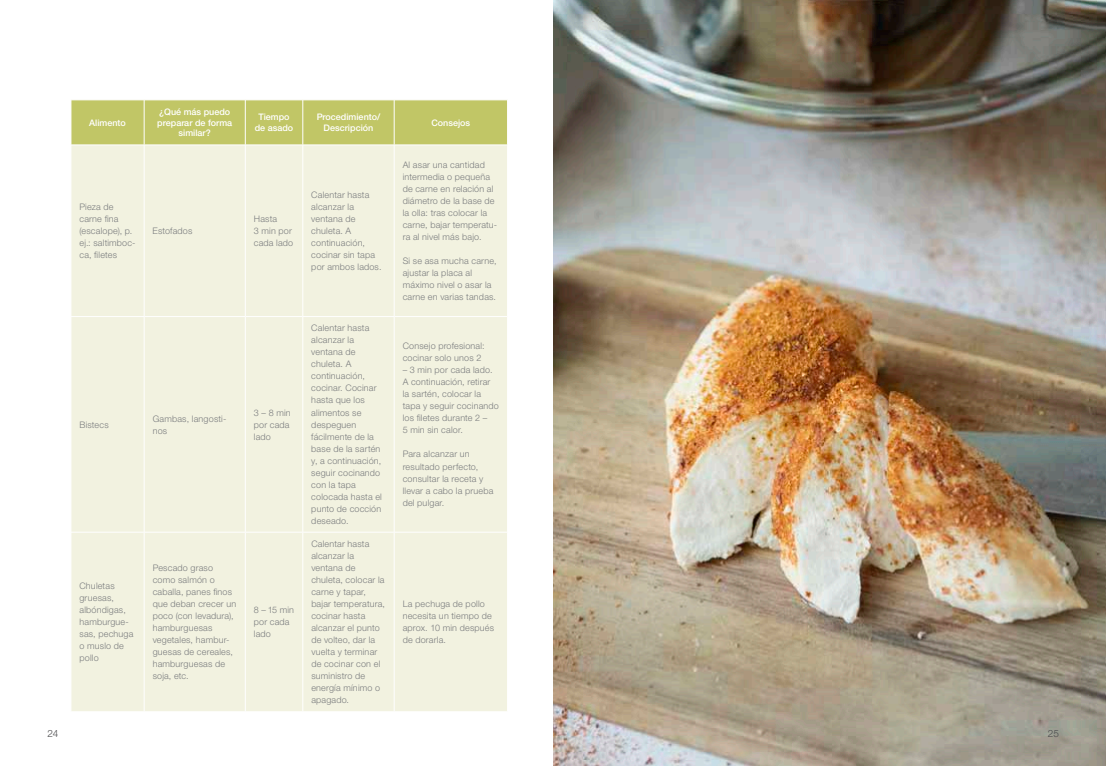
<style>
.page{position:relative;width:1106px;height:766px;background:#fff}
.page>*{position:absolute;margin:0;border:0;box-sizing:border-box;transform-origin:0 0}
.t1{font:300 10px "Helvetica Neue LTW1 G";color:#4b4b4d}
.t2{font:300 9px/12px "Helvetica Neue LTW1 G";letter-spacing:.02em;color:#7a7c7e}
.t3{font:500 9px/10.8px "Helvetica Neue LTW1 G";color:#fff;text-align:center}
</style>
<div class="page">
<img style="left:553px;top:0;width:553px;height:765px">
<div style="left:72px;top:101px;width:435px;height:44px;background:#c1c666"></div>
<div style="left:72px;top:146px;width:435px;height:565px;background:#f2f2e0"></div>
<hr style="left:144px;top:145px;width:1px;height:171px;background:#fff">
<hr style="left:245px;top:145px;width:1px;height:171px;background:#fff">
<hr style="left:302px;top:145px;width:1px;height:171px;background:#fff">
<hr style="left:394px;top:145px;width:1px;height:171px;background:#fff">
<hr style="left:71px;top:316px;width:73px;height:1px;background:#fff">
<hr style="left:144px;top:316px;width:101px;height:1px;background:#fff">
<hr style="left:144px;top:317px;width:1px;height:214px;background:#fff">
<hr style="left:245px;top:316px;width:58px;height:1px;background:#fff">
<hr style="left:245px;top:317px;width:1px;height:214px;background:#fff">
<hr style="left:303px;top:316px;width:91px;height:1px;background:#fff">
<hr style="left:302px;top:317px;width:1px;height:214px;background:#fff">
<hr style="left:394px;top:316px;width:113px;height:1px;background:#fff">
<hr style="left:394px;top:317px;width:1px;height:214px;background:#fff">
<hr style="left:71px;top:531px;width:73px;height:1px;background:#fff">
<hr style="left:144px;top:531px;width:101px;height:1px;background:#fff">
<hr style="left:144px;top:532px;width:1px;height:179px;background:#fff">
<hr style="left:245px;top:531px;width:58px;height:1px;background:#fff">
<hr style="left:245px;top:532px;width:1px;height:179px;background:#fff">
<hr style="left:303px;top:531px;width:91px;height:1px;background:#fff">
<hr style="left:302px;top:532px;width:1px;height:179px;background:#fff">
<hr style="left:394px;top:531px;width:113px;height:1px;background:#fff">
<hr style="left:394px;top:532px;width:1px;height:179px;background:#fff">
<hr style="left:144px;top:100px;width:1px;height:45px;background:#fff">
<hr style="left:245px;top:100px;width:1px;height:45px;background:#fff">
<hr style="left:302px;top:100px;width:1px;height:45px;background:#fff">
<hr style="left:394px;top:100px;width:1px;height:45px;background:#fff">
<p class="t3" style="left:89px;top:117px;width:38px">Alimento</p>
<p class="t3" style="left:157px;top:106px;width:76px">¿Qué más puedo preparar de forma similar?</p>
<p class="t3" style="left:255px;top:112px;width:40px">Tiempo de asado</p>
<p class="t3" style="left:317px;top:112px;width:65px">Procedimiento/<br>Descripción</p>
<p class="t3" style="left:431px;top:117px;width:40px">Consejos</p>
<p class="t2" style="left:79px;top:201px;width:58px">Pieza de carne fina (escalope), p. ej.: saltimboc&shy;ca, filetes</p>
<p class="t2" style="left:153px;top:225px;width:41px">Estofados</p>
<p class="t2" style="left:254px;top:213px;width:41px">Hasta<br>3 min por cada lado</p>
<p class="t2" style="left:311px;top:189px;width:72px">Calentar hasta alcanzar la ventana de chuleta. A continuación, cocinar sin tapa por ambos lados.</p>
<p class="t2" style="left:79px;top:418px;width:31px">Bistecs</p>
<p class="t2" style="left:153px;top:412px;width:75px">Gambas, langosti&shy;nos</p>
<p class="t2" style="left:254px;top:406px;width:38px">3 – 8 min por cada lado</p>
<p class="t2" style="left:79px;top:579px;width:55px">Chuletas gruesas, albóndigas, hamburgue&shy;sas, pechuga o muslo de pollo</p>
<p class="t2" style="left:153px;top:561px;width:85px">Pescado graso como salmón o caballa, panes finos que deban crecer un poco (con levadura), hamburguesas vegetales, hambur&shy;guesas de cereales, hamburguesas de soja, etc.</p>
<p class="t2" style="left:254px;top:603px;width:42px">8 – 15 min por cada lado</p>
<p class="t2" style="left:311px;top:322px;width:72px">Calentar hasta alcanzar la ventana de chuleta. A continuación, cocinar. Cocinar hasta que los alimentos se despeguen fácilmente de la base de la sartén y, a continuación, seguir cocinando con la tapa colocada hasta el punto de cocción deseado.</p>
<p class="t2" style="left:311px;top:537px;width:75px">Calentar hasta alcanzar la ventana de chuleta, colocar la carne y tapar, bajar temperatura, cocinar hasta alcanzar el punto de volteo, dar la vuelta y terminar de cocinar con el suministro de energía mínimo o apagado.</p>
<p class="t2" style="left:403px;top:159px;width:96px">Al asar una cantidad intermedia o pequeña de carne en relación al diámetro de la base de la olla: tras colocar la carne, bajar temperatu&shy;ra al nivel más bajo.</p>
<p class="t2" style="left:403px;top:254px;width:95px">Si se asa mucha carne, ajustar la placa al máximo nivel o asar la carne en varias tandas.</p>
<p class="t2" style="left:403px;top:340px;width:83px">Consejo profesional: cocinar solo unos 2</p>
<p class="t2" style="left:403px;top:364px;width:98px">– 3 min por cada lado.<br>A continuación, retirar la sartén, colocar la tapa y seguir cocinando los filetes durante 2 –<br>5 min sin calor.</p>
<p class="t2" style="left:403px;top:448px;width:92px">Para alcanzar un resultado perfecto, consultar la receta y llevar a cabo la prueba del pulgar.</p>
<p class="t2" style="left:403px;top:597px;width:93px">La pechuga de pollo necesita un tiempo de aprox. 10 min después de dorarla.</p>
<p class="t1" style="left:47px;top:727px;width:13px">24</p>
<p class="t1" style="left:1047px;top:727px;width:13px">25</p>
</div>
